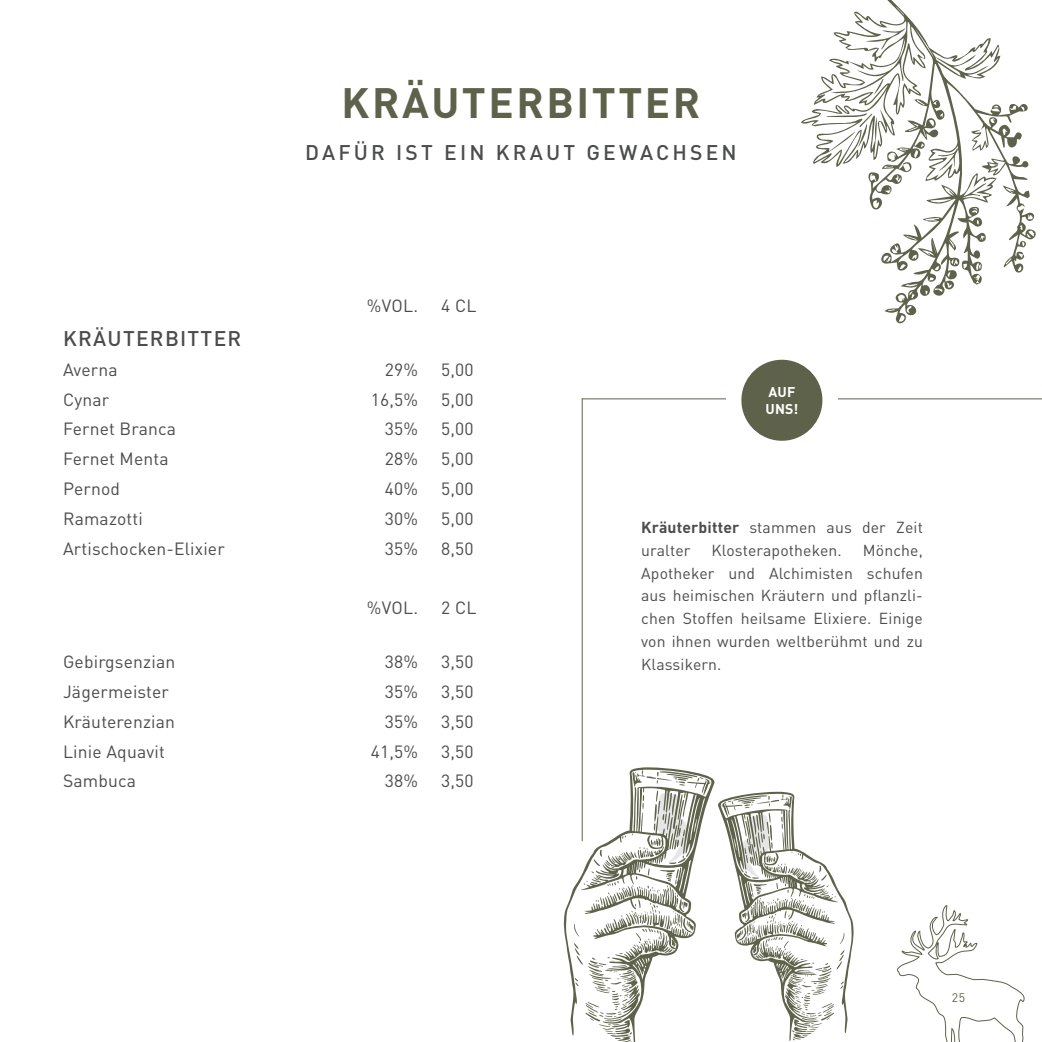
<style>
.page{position:relative;width:1042px;height:1042px;background:#fff}
.page>*{position:absolute;margin:0;border:0;box-sizing:border-box;transform-origin:0 0}
.t1{font:700 42px "DIN Pro";letter-spacing:.06em;color:#5e624a}
.t2{font:500 21px "DIN Pro";letter-spacing:.15em;color:#4b4c4d}
.t3{font:500 21px "DIN Pro";letter-spacing:.06em;color:#4b4c4d}
.t4{font:17.5px "DIN Pro";letter-spacing:.01em;color:#4b4c4d}
.t5{font:15.75px/22.8px "DIN Pro";letter-spacing:.01em;color:#4b4c4d}
.t6{font:700 14px/16.6px "DIN Pro";letter-spacing:.01em;color:#fff}
.t7{font:12.25px "DIN Pro";color:#5e624a}
.s1{font-weight:700}
</style>
<div class="page">
<svg style="left:563px;top:765px;width:291px;height:277px"></svg>
<svg style="left:801px;top:0;width:235px;height:324px"></svg>
<svg style="left:874px;top:79px;width:9px;height:16px"></svg>
<svg style="left:826px;top:113px;width:41px;height:4px"></svg>
<svg style="left:858px;top:123px;width:9px;height:25px"></svg>
<svg style="left:875px;top:117px;width:2px;height:23px"></svg>
<svg style="left:859px;top:114px;width:13px;height:13px"></svg>
<svg style="left:865px;top:28px;width:41px;height:21px"></svg>
<svg style="left:937px;top:148px;width:21px;height:23px"></svg>
<hr style="left:582px;top:398px;width:460px;height:1px;background:#5e624a">
<div style="left:726px;top:370px;width:111px;height:57px;background:#fff"></div>
<hr style="left:582px;top:398px;width:1px;height:443px;background:#5e624a">
<svg style="left:741px;top:359px;width:82px;height:82px"></svg>
<svg style="left:897px;top:905px;width:128px;height:137px"></svg>
<h1 class="t1" style="left:342px;top:75px;width:360px">KRÄUTERBITTER</h1>
<p class="t2" style="left:305px;top:138px;width:433px">DAFÜR IST EIN KRAUT GEWACHSEN</p>
<p class="t4" style="left:367px;top:294px;width:53px">%VOL.</p>
<p class="t4" style="left:441px;top:294px;width:37px">4 CL</p>
<p class="t3" style="left:63px;top:324px;width:180px">KRÄUTERBITTER</p>
<p class="t4" style="left:63px;top:358px;width:56px">Averna</p>
<p class="t4" style="left:385px;top:358px;width:35px">29%</p>
<p class="t4" style="left:441px;top:358px;width:34px">5,00</p>
<p class="t4" style="left:63px;top:387px;width:48px">Cynar</p>
<p class="t4" style="left:371px;top:387px;width:49px">16,5%</p>
<p class="t4" style="left:441px;top:387px;width:34px">5,00</p>
<p class="t4" style="left:63px;top:417px;width:114px">Fernet Branca</p>
<p class="t4" style="left:385px;top:417px;width:35px">35%</p>
<p class="t4" style="left:441px;top:417px;width:34px">5,00</p>
<p class="t4" style="left:63px;top:447px;width:107px">Fernet Menta</p>
<p class="t4" style="left:385px;top:447px;width:35px">28%</p>
<p class="t4" style="left:441px;top:447px;width:34px">5,00</p>
<p class="t4" style="left:63px;top:477px;width:59px">Pernod</p>
<p class="t4" style="left:385px;top:477px;width:35px">40%</p>
<p class="t4" style="left:441px;top:477px;width:34px">5,00</p>
<p class="t4" style="left:63px;top:506px;width:82px">Ramazotti</p>
<p class="t4" style="left:385px;top:506px;width:35px">30%</p>
<p class="t4" style="left:441px;top:506px;width:34px">5,00</p>
<p class="t4" style="left:63px;top:536px;width:163px">Artischocken-Elixier</p>
<p class="t4" style="left:385px;top:536px;width:35px">35%</p>
<p class="t4" style="left:441px;top:536px;width:34px">8,50</p>
<p class="t4" style="left:367px;top:596px;width:53px">%VOL.</p>
<p class="t4" style="left:441px;top:596px;width:37px">2 CL</p>
<p class="t4" style="left:63px;top:650px;width:114px">Gebirgsenzian</p>
<p class="t4" style="left:385px;top:650px;width:35px">38%</p>
<p class="t4" style="left:441px;top:650px;width:34px">3,50</p>
<p class="t4" style="left:63px;top:680px;width:107px">Jägermeister</p>
<p class="t4" style="left:385px;top:680px;width:35px">35%</p>
<p class="t4" style="left:441px;top:680px;width:34px">3,50</p>
<p class="t4" style="left:63px;top:709px;width:114px">Kräuterenzian</p>
<p class="t4" style="left:385px;top:709px;width:35px">35%</p>
<p class="t4" style="left:441px;top:709px;width:34px">3,50</p>
<p class="t4" style="left:63px;top:739px;width:103px">Linie Aquavit</p>
<p class="t4" style="left:371px;top:739px;width:49px">41,5%</p>
<p class="t4" style="left:441px;top:739px;width:34px">3,50</p>
<p class="t4" style="left:63px;top:769px;width:74px">Sambuca</p>
<p class="t4" style="left:385px;top:769px;width:35px">38%</p>
<p class="t4" style="left:441px;top:769px;width:34px">3,50</p>
<p class="t6" style="left:765px;top:383px;width:34px">AUF<br>UNS!</p>
<p class="t5" style="left:641px;top:515px;width:283px"><span class="s1">Kräuterbitter</span> stammen aus der Zeit uralter</p>
<p class="t5" style="left:641px;top:538px;width:283px;text-align:justify;text-indent:222px">Mönche, Apotheker und Alchimisten schufen aus heimischen Kräutern und pflanzli&shy;chen Stoffen heilsame Elixiere. Einige von ihnen wurden weltberühmt und zu Klassikern.</p>
<p class="t5" style="left:711px;top:538px;width:132px">Klosterapotheken.</p>
<p class="t7" style="left:951px;top:989px;width:15px">25</p>
</div>
